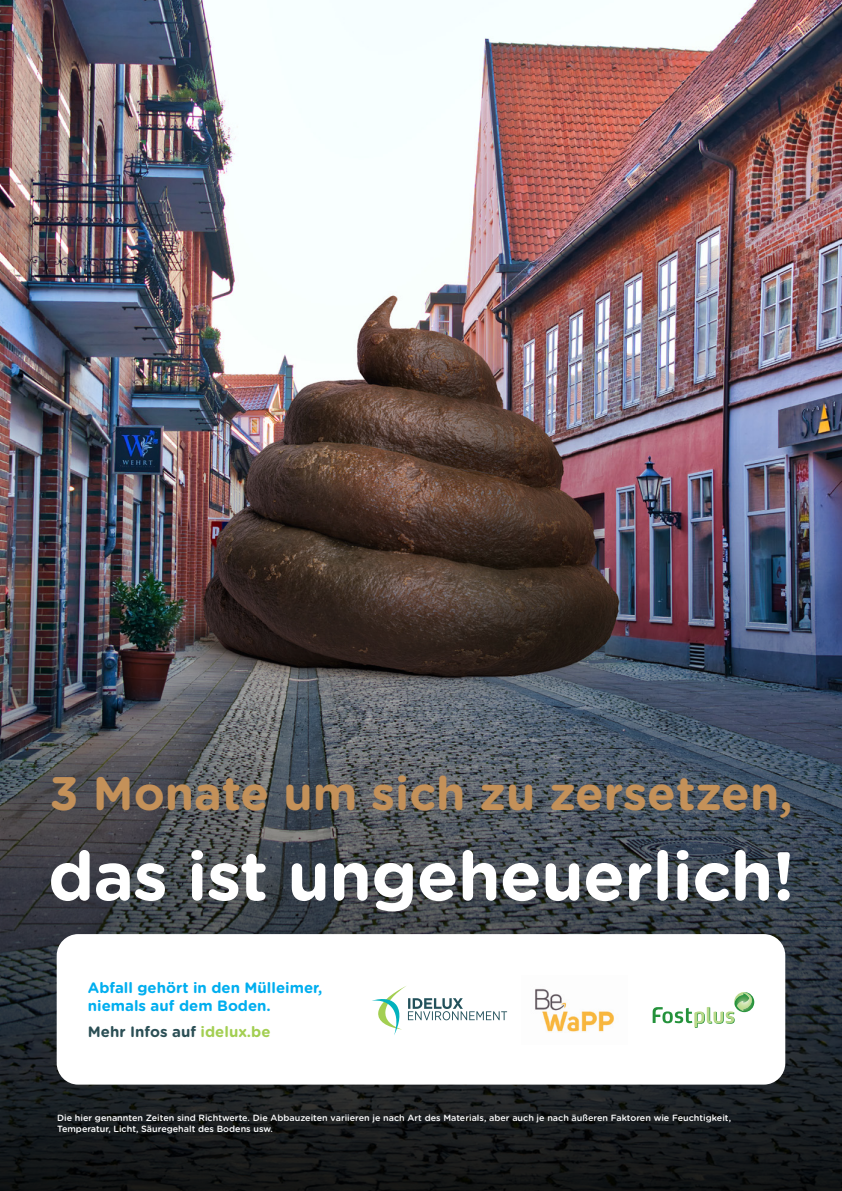
<style>
.page{position:relative;width:842px;height:1191px;background:#fff}
.page>*{position:absolute;margin:0;border:0;box-sizing:border-box;transform-origin:0 0}
.t1{font:700 68.4px "Gotham Rounded";letter-spacing:-.01em;color:#fff}
.t2{font:700 47px "Gotham Rounded";color:#c49159}
.t3{font:700 15px/18px "Gotham Rounded";color:#00aeef}
.t4{font:700 15px "Gotham Rounded";color:#2b4f55}
.t5{font:500 9px/10.8px "Gotham Rounded";color:#fff}
.s1{color:#a3cf52}
</style>
<div class="page">
<img style="left:0;top:0;width:842px;height:440px">
<img style="left:0;top:440px;width:842px;height:751px">
<div style="left:57px;top:934px;width:728px;height:150px;background:#fff;border-radius:21px"></div>
<svg style="left:372px;top:986px;width:135px;height:49px"></svg>
<img style="left:535px;top:989px;width:79px;height:43px">
<svg style="left:653px;top:992px;width:101px;height:36px"></svg>
<p class="t2" style="left:50px;top:759px;width:745px">3 Monate um sich zu zersetzen,</p>
<p class="t1" style="left:48px;top:826px;width:748px">das ist ungeheuerlich!</p>
<h3 class="t3" style="left:88px;top:977px;width:236px">Abfall gehört in den Mülleimer, niemals auf dem Boden.</h3>
<h3 class="t4" style="left:88px;top:1020px;width:184px">Mehr Infos auf <span class="s1">idelux.be</span></h3>
<p class="t5" style="left:57px;top:1112px;width:675px">Die hier genannten Zeiten sind Richtwerte. Die Abbauzeiten variieren je nach Art des Materials, aber auch je nach äußeren Faktoren wie Feuchtigkeit,<br>Temperatur, Licht, Säuregehalt des Bodens usw.</p>
</div>
